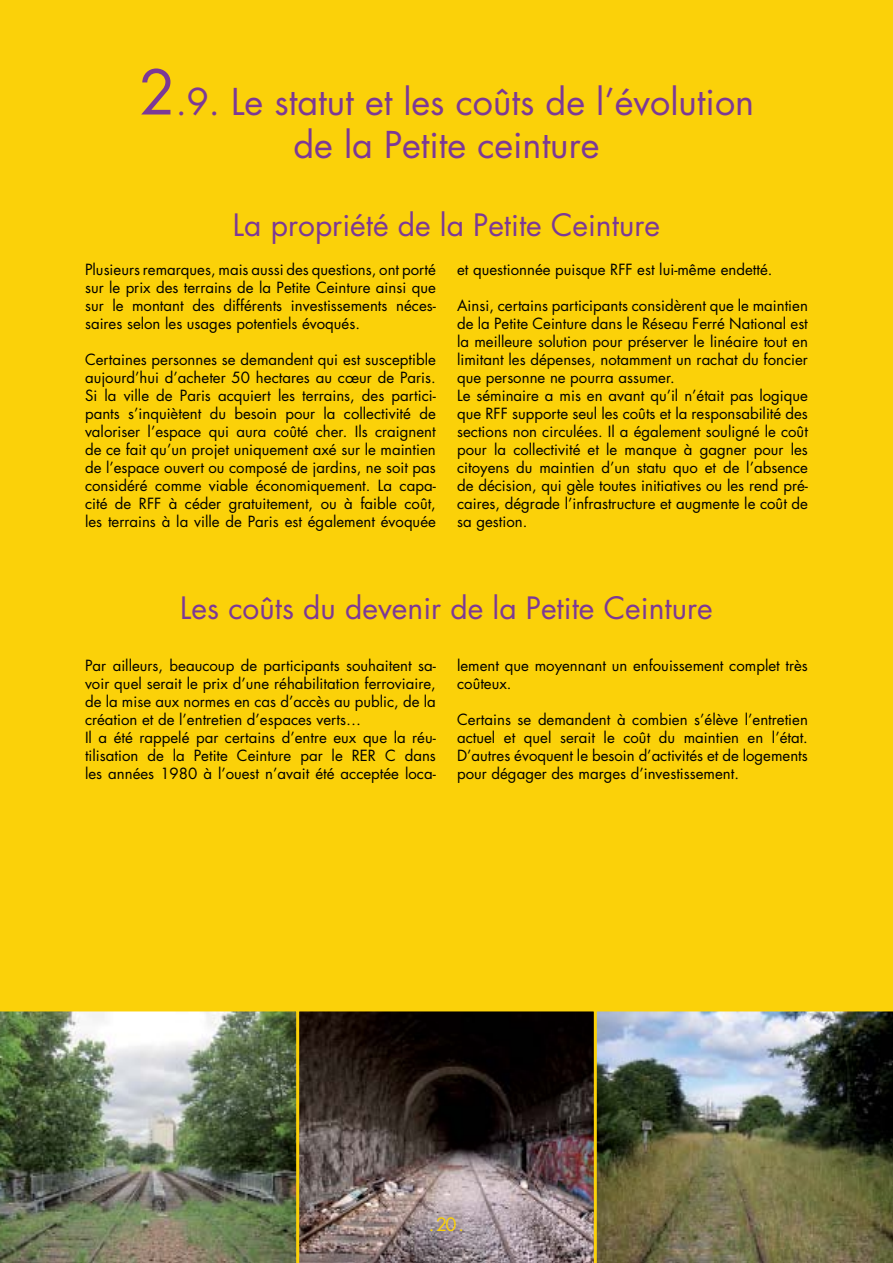
<style>
.page{position:relative;width:893px;height:1263px;background:#fbd109}
.page>*{position:absolute;margin:0;border:0;box-sizing:border-box;transform-origin:0 0}
.t1{font:36px/43.2px "Futura";color:#7c3996;text-align:center}
.t2{font:30px "Futura";color:#7c3996}
.t3{font:18px "Futura";color:#fbd109}
.t4{font:15px/18px "Futura";color:#000;text-align:justify}
.s1{font-size:60px}
</style>
<div class="page">
<img style="left:596px;top:1011px;width:297px;height:252px">
<img style="left:0;top:1011px;width:297px;height:252px">
<svg style="left:299px;top:1011px;width:295px;height:252px;background:#504442"></svg>
<h1 class="t1" style="left:139px;top:80px;width:617px"><span class="s1">2</span>.9. Le statut et les coûts de l’évolution de la Petite ceinture</h1>
<h2 class="t2" style="left:233px;top:206px;width:428px">La propriété de la Petite Ceinture</h2>
<p class="t4" style="left:85px;top:261px;width:352px">Plusieurs remarques, mais aussi des questions, ont porté sur le prix des terrains de la Petite Ceinture ainsi que sur le montant des différents investissements néces&shy;saires selon les usages potentiels évoqués.</p>
<p class="t4" style="left:85px;top:351px;width:352px">Certaines personnes se demandent qui est susceptible aujourd’hui d’acheter 50 hectares au cœur de Paris.<br>Si la ville de Paris acquiert les terrains, des partici&shy;pants s’inquiètent du besoin pour la collectivité de valoriser l’espace qui aura coûté cher. Ils craignent de ce fait qu’un projet uniquement axé sur le maintien de l’espace ouvert ou composé de jardins, ne soit pas considéré comme viable économiquement. La capa&shy;cité de RFF à céder gratuitement, ou à faible coût, les terrains à la ville de Paris est également évoquée</p>
<p class="t4" style="left:457px;top:261px;width:317px">et questionnée puisque RFF est lui-même endetté.</p>
<p class="t4" style="left:457px;top:297px;width:352px;text-align:left">Ainsi, certains participants considèrent que le maintien de la Petite Ceinture dans le Réseau Ferré National est la meilleure solution pour préserver le linéaire tout en limitant les dépenses, notamment un rachat du foncier que personne ne pourra assumer.<br>Le séminaire a mis en avant qu’il n’était pas logique que RFF supporte seul les coûts et la responsabilité des sections non circulées. Il a également souligné le coût pour la collectivité et le manque à gagner pour les citoyens du maintien d’un statu quo et de l’absence de décision, qui gèle toutes initiatives ou les rend pré&shy;caires, dégrade l’infrastructure et augmente le coût de sa gestion.</p>
<h2 class="t2" style="left:180px;top:588px;width:534px">Les coûts du devenir de la Petite Ceinture</h2>
<p class="t4" style="left:85px;top:656px;width:352px;text-align:left">Par ailleurs, beaucoup de participants souhaitent sa&shy;voir quel serait le prix d’une réhabilitation ferroviaire, de la mise aux normes en cas d’accès au public, de la création et de l’entretien d’espaces verts…<br>Il a été rappelé par certains d’entre eux que la réu&shy;tilisation de la Petite Ceinture par le RER C dans les années 1980 à l’ouest n’avait été acceptée loca-</p>
<p class="t4" style="left:457px;top:656px;width:352px">lement que moyennant un enfouissement complet très coûteux.</p>
<p class="t4" style="left:457px;top:710px;width:352px">Certains se demandent à combien s’élève l’entretien actuel et quel serait le coût du maintien en l’état.<br>D’autres évoquent le besoin d’activités et de logements pour dégager des marges d’investissement.</p>
<p class="t3" style="left:429px;top:1213px;width:37px">. 20 .</p>
</div>
